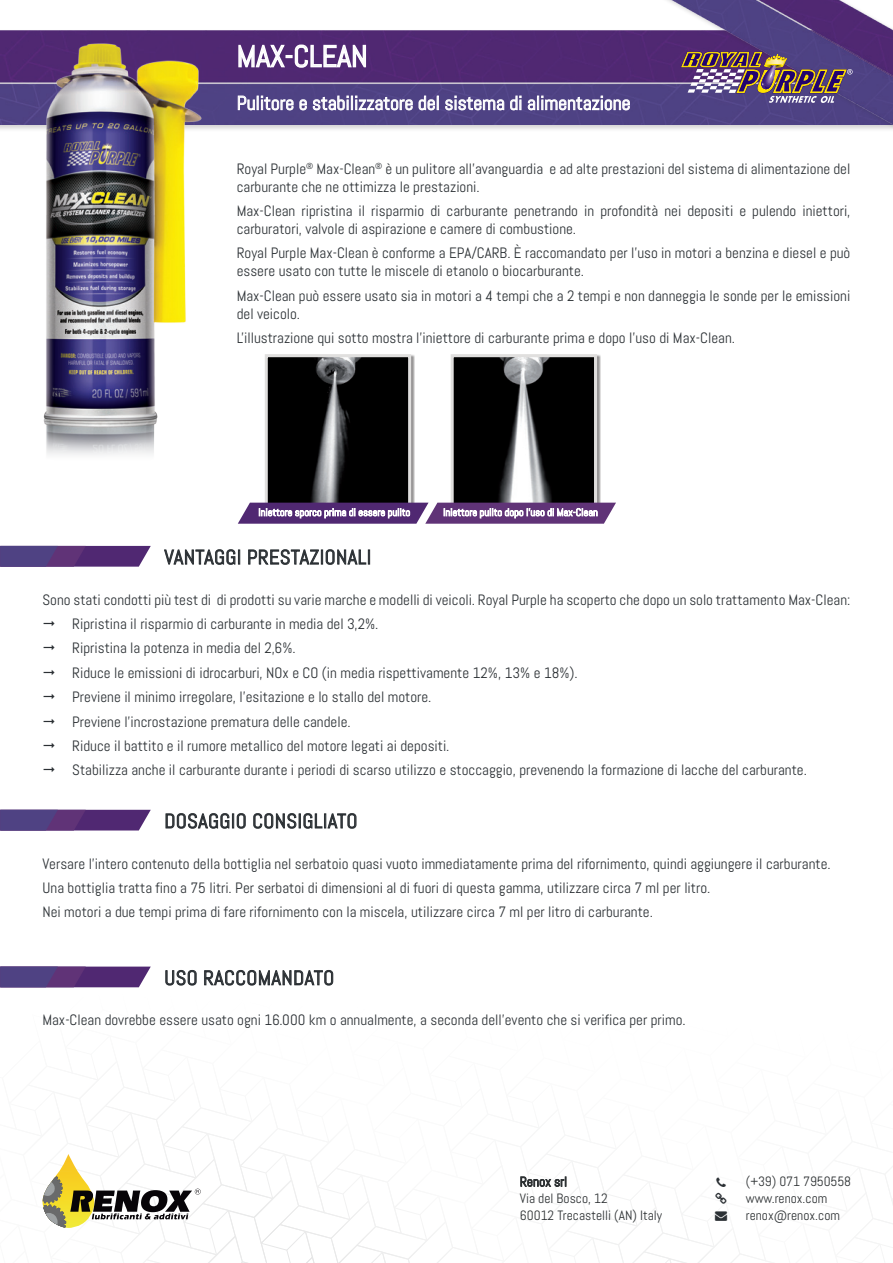
<style>
.page{position:relative;width:893px;height:1263px;background:#fff}
.page>*{position:absolute;margin:0;border:0;box-sizing:border-box;transform-origin:0 0}
.t1{font:30px "Abel";color:#fff}
.t2{font:20.25px "Abel";letter-spacing:.025em;color:#2b3034}
.t3{font:19.5px "Abel";color:#fff}
.t4{font:15px/24.3px "Abel";color:#2b3034}
.t5{font:13.5px/16.8px "Abel";color:#2d3133}
</style>
<div class="page">
<div style="left:0;top:29px;width:893px;height:103px;background:#231f20;opacity:.2"></div>
<img style="left:0;top:31px;width:655px;height:94px">
<div style="left:655px;top:0;width:238px;height:131px;background:#231f20;opacity:.2"></div>
<img style="left:658px;top:0;width:235px;height:124px">
<svg style="left:680px;top:51px;width:173px;height:52px;background:#735d74"></svg>
<svg style="left:164px;top:549px;width:76px;height:16px"></svg>
<svg style="left:248px;top:549px;width:122px;height:16px"></svg>
<svg style="left:166px;top:813px;width:80px;height:16px"></svg>
<svg style="left:253px;top:813px;width:103px;height:16px"></svg>
<img style="left:43px;top:43px;width:163px;height:412px">
<svg style="left:238px;top:95px;width:201px;height:16px;background:#8d85af"></svg>
<svg style="left:445px;top:96px;width:59px;height:15px"></svg>
<svg style="left:510px;top:95px;width:11px;height:16px"></svg>
<svg style="left:527px;top:96px;width:103px;height:15px;background:#948cb4"></svg>
<svg style="left:238px;top:29px;width:129px;height:47px;background:#775891"></svg>
<svg style="left:0;top:546px;width:151px;height:21px;background:#5b3d7f"></svg>
<svg style="left:0;top:810px;width:151px;height:20px;background:#593b7e"></svg>
<svg style="left:238px;top:354px;width:378px;height:170px"></svg>
<svg style="left:0;top:966px;width:893px;height:297px"></svg>
<h1 class="t1" style="left:237px;top:37px;width:132px">MAX-CLEAN</h1>
<h3 class="t3" style="left:237px;top:91px;width:395px">Pulitore e stabilizzatore del sistema di alimentazione</h3>
<p class="t4" style="left:237px;top:159px;width:615px;line-height:18px">Royal Purple<sup>®</sup> Max-Clean<sup>®</sup> è un pulitore all'avanguardia e ad alte prestazioni del sistema di alimentazione del carburante che ne ottimizza le prestazioni.</p>
<p class="t4" style="left:237px;top:202px;width:615px;line-height:18px">Max-Clean ripristina il risparmio di carburante penetrando in profondità nei depositi e pulendo iniettori, carburatori, valvole di aspirazione e camere di combustione.</p>
<p class="t4" style="left:237px;top:244px;width:615px;line-height:18px">Royal Purple Max-Clean è conforme a EPA/CARB. È raccomandato per l'uso in motori a benzina e diesel e può essere usato con tutte le miscele di etanolo o biocarburante.</p>
<p class="t4" style="left:237px;top:286px;width:615px;line-height:18px">Max-Clean può essere usato sia in motori a 4 tempi che a 2 tempi e non danneggia le sonde per le emissioni del veicolo.</p>
<p class="t4" style="left:237px;top:326px;width:500px">L'illustrazione qui sotto mostra l'iniettore di carburante prima e dopo l'uso di Max-Clean.</p>
<h2 class="t2" style="left:164px;top:544px;width:208px">VANTAGGI PRESTAZIONALI</h2>
<p class="t4" style="left:72px;top:587px;width:780px;text-indent:-30px">Sono stati condotti più test di di prodotti su varie marche e modelli di veicoli. Royal Purple ha scoperto che dopo un solo trattamento Max-Clean:<br>Ripristina il risparmio di carburante in media del 3,2%.<br>Ripristina la potenza in media del 2,6%.<br>Riduce le emissioni di idrocarburi, NOx e CO (in media rispettivamente 12%, 13% e 18%).<br>Previene il minimo irregolare, l'esitazione e lo stallo del motore.<br>Previene l'incrostazione prematura delle candele.<br>Riduce il battito e il rumore metallico del motore legati ai depositi.<br>Stabilizza anche il carburante durante i periodi di scarso utilizzo e stoccaggio, prevenendo la formazione di lacche del carburante.</p>
<h2 class="t2" style="left:164px;top:808px;width:194px">DOSAGGIO CONSIGLIATO</h2>
<p class="t4" style="left:43px;top:851px;width:790px">Versare l'intero contenuto della bottiglia nel serbatoio quasi vuoto immediatamente prima del rifornimento, quindi aggiungere il carburante.<br>Una bottiglia tratta fino a 75 litri. Per serbatoi di dimensioni al di fuori di questa gamma, utilizzare circa 7 ml per litro.<br>Nei motori a due tempi prima di fare rifornimento con la miscela, utilizzare circa 7 ml per litro di carburante.</p>
<h2 class="t2" style="left:164px;top:965px;width:171px">USO RACCOMANDATO</h2>
<p class="t4" style="left:43px;top:1008px;width:645px">Max-Clean dovrebbe essere usato ogni 16.000 km o annualmente, a seconda dell'evento che si verifica per primo.</p>
<p class="t5" style="left:520px;top:1173px;width:144px">Renox srl<br>Via del Bosco, 12<br>60012 Trecastelli (AN) Italy</p>
<p class="t5" style="left:746px;top:1173px;width:107px">(+39) 071 7950558 www.renox.com renox@renox.com</p>
</div>
